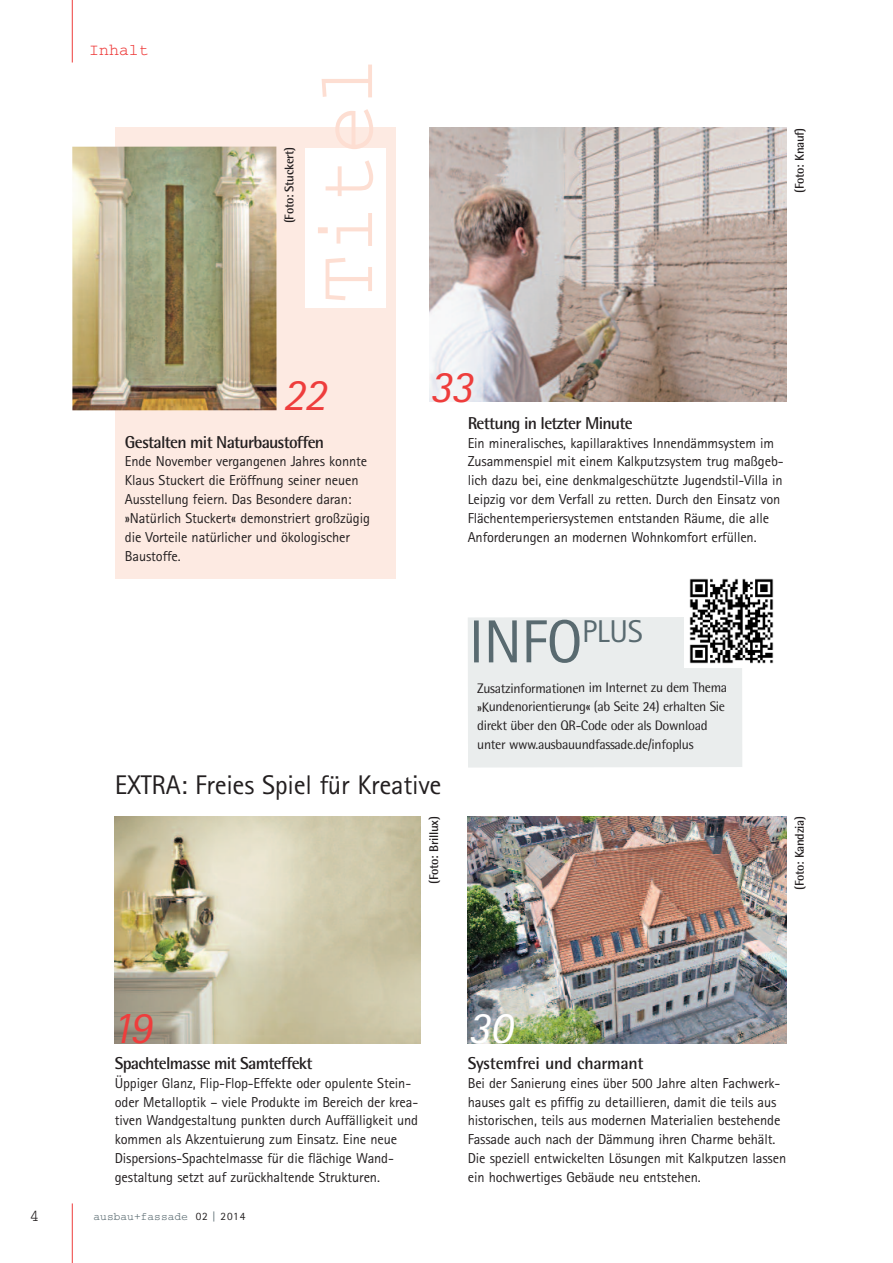
<style>
.page{position:relative;width:893px;height:1263px;background:#fff}
.page>*{position:absolute;margin:0;border:0;box-sizing:border-box;transform-origin:0 0}
.t1{font:82.5px "Courier";color:#fdded2}
.t2{font:60.75px "Rotis Sans Serif";color:#596a70}
.t3{font:italic 45px "Rotis Sans Serif";color:#ee3d3c}
.t4{font:italic 45px "Rotis Sans Serif";color:#fff}
.t5{font:27px "Rotis Sans Serif";letter-spacing:-.01em;color:#231f20}
.t6{font:700 17.25px "Rotis Semi Sans";letter-spacing:-.045em;color:#231f20}
.t7{font:700 17.25px "Rotis Semi Sans";letter-spacing:-.015em;color:#231f20}
.t8{font:16.5px "Courier";color:#ee3d3c}
.t9{font:16.5px "Courier";color:#231f20}
.t10{font:14.4px/18.8px "Rotis Sans Serif";letter-spacing:-.01em;color:#231f20}
.t11{font:13.8px/18.8px "Rotis Semi Sans";letter-spacing:-.025em;color:#231f20}
.t12{font:700 12.6px "Rotis Semi Sans";letter-spacing:-.025em;color:#231f20}
.t13{font:11.25px "Courier";color:#596a70}
.s1{font-family:"Rotis Sans Serif";color:#231f20}
.s2{font-family:"Rotis Sans Serif"}
</style>
<div class="page">
<hr style="left:72px;top:0;width:1px;height:63px;background:#ee3d3c">
<hr style="left:72px;top:1203px;width:1px;height:60px;background:#ee3d3c">
<div style="left:115px;top:128px;width:280px;height:451px;background:#fdeae2"></div>
<img style="left:115px;top:816px;width:306px;height:228px">
<img style="left:72px;top:147px;width:205px;height:263px">
<img style="left:468px;top:816px;width:319px;height:228px">
<img style="left:429px;top:128px;width:358px;height:274px">
<div style="left:306px;top:148px;width:80px;height:160px;background:#fff"></div>
<div style="left:468px;top:617px;width:274px;height:150px;background:#eaeded"></div>
<img style="left:685px;top:578px;width:89px;height:90px">
<p class="t8" style="left:89px;top:45px;width:61px">Inhalt</p>
<p class="t12" style="left:285px;top:223px;width:78px;rotate:-90deg">(Foto: Stuckert)</p>
<h1 class="t1" style="left:320px;top:304px;width:249px;rotate:-90deg">Titel</h1>
<p class="t12" style="left:795px;top:193px;width:67px;rotate:-90deg">(Foto: Knauf)</p>
<h3 class="t3" style="left:282px;top:379px;width:45px">22</h3>
<p class="t6" style="left:125px;top:436px;width:201px">Gestalten mit Naturbaustoffen</p>
<p class="t10" style="left:125px;top:454px;width:246px">Ende November vergangenen Jahres konnte Klaus Stuckert die Eröffnung seiner neuen Ausstellung feiern. Das Besondere daran: »Natürlich Stuckert« demonstriert großzügig die Vorteile natürlicher und ökologischer Baustoffe.</p>
<h3 class="t3" style="left:429px;top:371px;width:45px">33</h3>
<p class="t6" style="left:468px;top:417px;width:167px">Rettung in letzter Minute</p>
<p class="t10" style="left:468px;top:435px;width:317px">Ein mineralisches, kapillaraktives Innendämmsystem im Zusammenspiel mit einem Kalkputzsystem trug maßgeb&shy;lich dazu bei, eine denkmalgeschützte Jugendstil-Villa in Leipzig vor dem Verfall zu retten. Durch den Einsatz von Flächentemperiersystemen entstanden Räume, die alle Anforderungen an modernen Wohnkomfort erfüllen.</p>
<h2 class="t2" style="left:469px;top:620px;width:176px">INFO<sup>PLUS</sup></h2>
<p class="t11" style="left:477px;top:680px;width:252px">Zusatzinformationen im Internet zu dem Thema »Kundenorientierung« (ab Seite 24) erhalten Sie direkt über den QR-Code oder als Download unter www.ausbauundfassade.de/infoplus</p>
<h3 class="t5" style="left:115px;top:775px;width:328px">EXTRA: Freies Spiel für Kreative</h3>
<p class="t12" style="left:429px;top:884px;width:69px;rotate:-90deg">(Foto: Brillux)</p>
<p class="t12" style="left:795px;top:890px;width:75px;rotate:-90deg">(Foto: Kandzia)</p>
<h3 class="t3" style="left:111px;top:1012px;width:43px">19</h3>
<h3 class="t4" style="left:468px;top:1012px;width:46px">30</h3>
<p class="t6" style="left:115px;top:1057px;width:199px">Spachtelmasse mit Samteffekt</p>
<p class="t10" style="left:115px;top:1075px;width:305px">Üppiger Glanz, Flip-Flop-Effekte oder opulente Stein&shy;oder Metalloptik – viele Produkte im Bereich der krea&shy;tiven Wandgestaltung punkten durch Auffälligkeit und kommen als Akzentuierung zum Einsatz. Eine neue Dispersions-Spachtelmasse für die flächige Wand&shy;gestaltung setzt auf zurückhaltende Strukturen.</p>
<p class="t9" style="left:30px;top:1210px;width:11px">4</p>
<p class="t13" style="left:94px;top:1213px;width:153px">ausbau+fassade <span class="s1">02</span> <span class="s2">|</span> <span class="s1">2014</span></p>
<p class="t7" style="left:468px;top:1057px;width:177px">Systemfrei und charmant</p>
<p class="t10" style="left:468px;top:1075px;width:320px">Bei der Sanierung eines über 500 Jahre alten Fachwerk&shy;hauses galt es pfiffig zu detaillieren, damit die teils aus historischen, teils aus modernen Materialien bestehende Fassade auch nach der Dämmung ihren Charme behält.<br>Die speziell entwickelten Lösungen mit Kalkputzen lassen ein hochwertiges Gebäude neu entstehen.</p>
</div>
